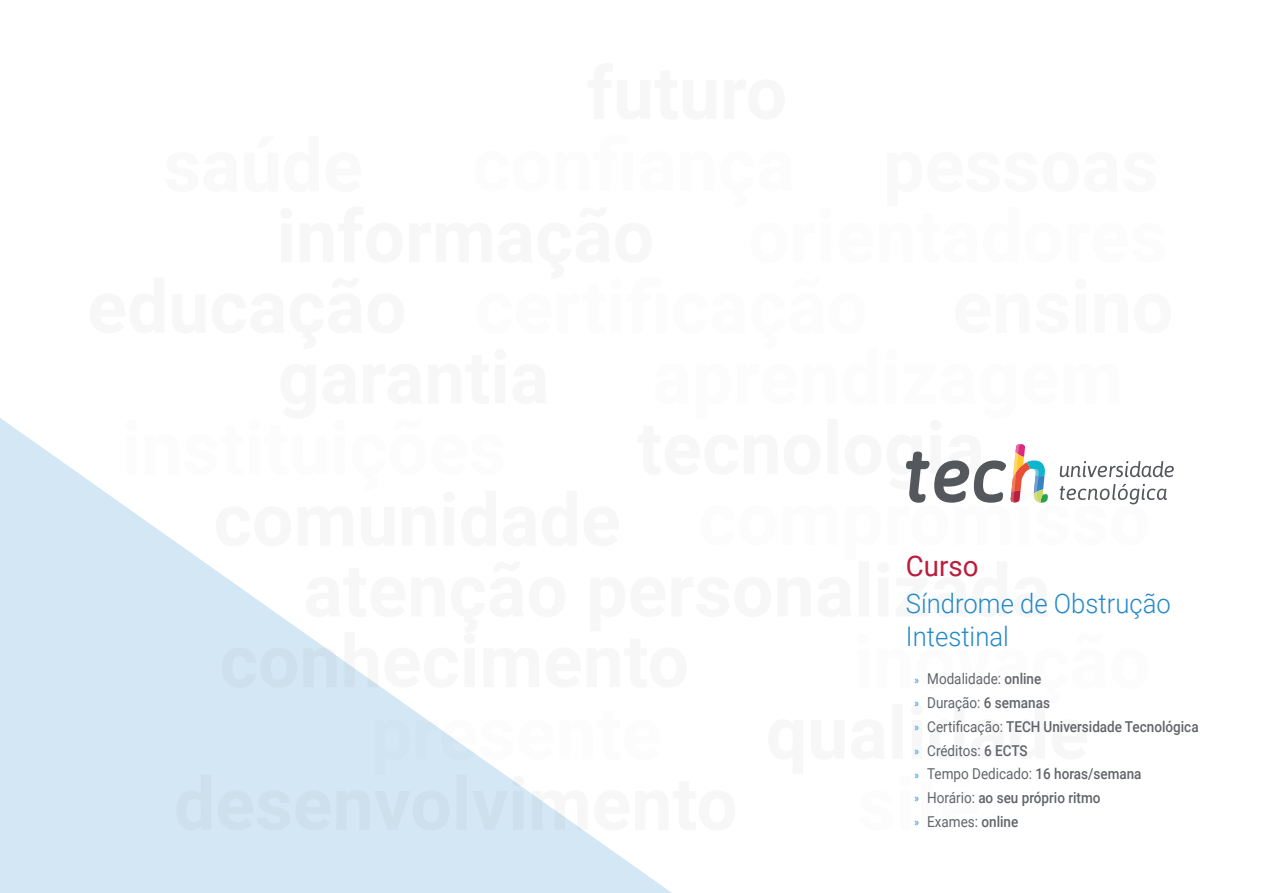
<style>
.page{position:relative;width:1263px;height:893px;background:#fff}
.page>*{position:absolute;margin:0;border:0;box-sizing:border-box;transform-origin:0 0}
.t1{font:28.5px "Roboto";color:#ba1e3c}
.t2{font:300 27px/33px "Roboto";color:#2488c9;scale:.95 1}
.t3{font:500 15px/23.7px "Roboto";color:#61646a;scale:.9 1}
.s1{font-family:"Myriad Pro";font-weight:400;font-size:12px;color:#2488c9}
.s2{font-weight:400}
</style>
<div class="page">
<svg style="left:0;top:418px;width:672px;height:475px;fill:#d4e7f4"></svg>
<svg style="left:90px;top:418px;width:1084px;height:142px"></svg>
<h1 class="t1" style="left:906px;top:546px;width:74px">Curso</h1>
<h2 class="t2" style="left:906px;top:586px;width:280px">Síndrome de Obstrução<br>Intestinal</h2>
<p class="t3" style="left:914px;top:667px;width:317px"><span class="s1">»</span> <span class="s2">Modalidade:</span> online<br><span class="s1">»</span> <span class="s2">Duração:</span> 6 semanas<br><span class="s1">»</span> <span class="s2">Certificação:</span> TECH Universidade Tecnológica <span class="s1">»</span> <span class="s2">Créditos:</span> 6 ECTS<br><span class="s1">»</span> <span class="s2">Tempo Dedicado:</span> 16 horas/semana<br><span class="s1">»</span> <span class="s2">Horário:</span> ao seu próprio ritmo<br><span class="s1">»</span> <span class="s2">Exames:</span> online</p>
</div>
